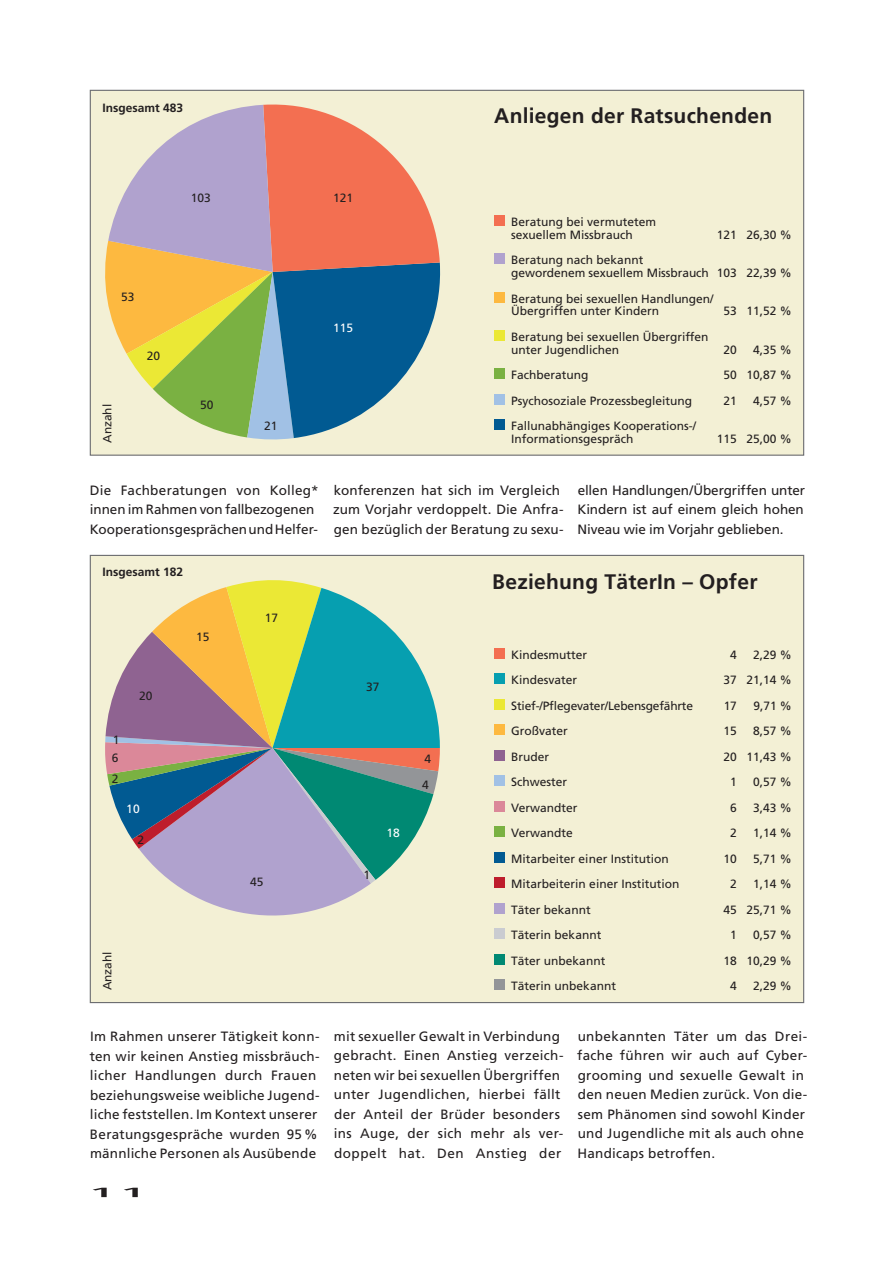
<style>
.page{position:relative;width:894px;height:1264px;background:#fff}
.page>*{position:absolute;margin:0;border:0;box-sizing:border-box;transform-origin:0 0}
.t1{font:700 21px "Frutiger";letter-spacing:.01em;color:#231f20}
.t2{font:13.5px/19.5px "Frutiger";letter-spacing:.02em;color:#231f20}
.t3{font:13.5px "Frutiger";letter-spacing:.02em;color:#231f20;scale:4 1}
.t4{font:12px/12.8px "Frutiger";color:#231f20}
.t5{font:700 12px "Frutiger";color:#231f20}
.t6{font:12px "Frutiger";color:#fff}
.t7{font:11.85px "Frutiger";color:#231f20}
</style>
<div class="page">
<div style="left:90px;top:555px;width:714px;height:448px;background:#f3f0d5;border:1px solid #6c6d70"></div>
<svg style="left:105px;top:580px;width:335px;height:336px"></svg>
<div style="left:90px;top:90px;width:714px;height:365px;background:#f3f0d5;border:1px solid #6c6d70"></div>
<div style="left:494px;top:215px;width:11px;height:11px;background:#f36f51"></div>
<div style="left:494px;top:254px;width:11px;height:10px;background:#b0a2ce"></div>
<div style="left:494px;top:292px;width:11px;height:10px;background:#fdb940"></div>
<div style="left:494px;top:330px;width:11px;height:11px;background:#ebe835"></div>
<div style="left:494px;top:368px;width:11px;height:11px;background:#7ab142"></div>
<div style="left:494px;top:394px;width:11px;height:10px;background:#a1c1e5"></div>
<div style="left:494px;top:419px;width:11px;height:11px;background:#015a92"></div>
<div style="left:494px;top:648px;width:11px;height:10px;background:#f36f51"></div>
<div style="left:494px;top:673px;width:11px;height:11px;background:#069fb0"></div>
<div style="left:494px;top:699px;width:11px;height:10px;background:#ebe835"></div>
<div style="left:494px;top:724px;width:11px;height:11px;background:#fdb940"></div>
<div style="left:494px;top:750px;width:11px;height:10px;background:#8f6391"></div>
<div style="left:494px;top:775px;width:11px;height:11px;background:#a1c1e5"></div>
<div style="left:494px;top:801px;width:11px;height:10px;background:#db8899"></div>
<div style="left:494px;top:826px;width:11px;height:11px;background:#7ab142"></div>
<div style="left:494px;top:852px;width:11px;height:10px;background:#015a92"></div>
<div style="left:494px;top:877px;width:11px;height:11px;background:#be1d2c"></div>
<div style="left:494px;top:903px;width:11px;height:10px;background:#b0a2ce"></div>
<div style="left:494px;top:928px;width:11px;height:11px;background:#caccd1"></div>
<div style="left:494px;top:954px;width:11px;height:10px;background:#008973"></div>
<div style="left:494px;top:979px;width:11px;height:11px;background:#939598"></div>
<svg style="left:105px;top:104px;width:336px;height:336px"></svg>
<p class="t5" style="left:102px;top:100px;width:82px">Insgesamt 483</p>
<p class="t4" style="left:191px;top:191px;width:22px">103</p>
<p class="t4" style="left:333px;top:191px;width:22px">121</p>
<p class="t4" style="left:121px;top:290px;width:15px">53</p>
<p class="t7" style="left:100px;top:443px;width:40px;rotate:-90deg">Anzahl</p>
<p class="t4" style="left:147px;top:349px;width:15px">20</p>
<p class="t4" style="left:200px;top:398px;width:15px">50</p>
<p class="t4" style="left:264px;top:419px;width:15px">21</p>
<p class="t6" style="left:333px;top:321px;width:22px">115</p>
<h1 class="t1" style="left:494px;top:103px;width:279px">Anliegen der Ratsuchenden</h1>
<p class="t4" style="left:511px;top:215px;width:146px">Beratung bei vermutetem sexuellem Missbrauch</p>
<p class="t4" style="left:717px;top:228px;width:77px">121 26,30 %</p>
<p class="t4" style="left:511px;top:253px;width:282px">Beratung nach bekannt<br>gewordenem sexuellem Missbrauch 103 22,39 %</p>
<p class="t4" style="left:511px;top:292px;width:204px">Beratung bei sexuellen Handlungen/<br>Übergriffen unter Kindern</p>
<p class="t4" style="left:723px;top:304px;width:70px">53 11,52 %</p>
<p class="t4" style="left:511px;top:330px;width:199px">Beratung bei sexuellen Übergriffen unter Jugendlichen</p>
<p class="t4" style="left:723px;top:343px;width:15px">20</p>
<p class="t4" style="left:753px;top:343px;width:40px">4,35 %</p>
<p class="t4" style="left:511px;top:368px;width:79px">Fachberatung</p>
<p class="t4" style="left:723px;top:368px;width:70px">50 10,87 %</p>
<p class="t4" style="left:511px;top:394px;width:182px">Psychosoziale Prozessbegleitung</p>
<p class="t4" style="left:723px;top:394px;width:15px">21</p>
<p class="t4" style="left:753px;top:394px;width:40px">4,57 %</p>
<p class="t4" style="left:511px;top:419px;width:186px">Fallunabhängiges Kooperations-/</p>
<p class="t4" style="left:511px;top:432px;width:124px">Informationsgespräch</p>
<p class="t4" style="left:717px;top:432px;width:77px">115 25,00 %</p>
<p class="t2" style="left:90px;top:480px;width:230px">Die Fachberatungen von Kolleg* innen im Rahmen von fallbezogenen<br>Kooperationsgesprächen und Helfer-</p>
<p class="t2" style="left:333px;top:480px;width:232px">konferenzen hat sich im Vergleich zum Vorjahr verdoppelt. Die Anfra&shy;gen bezüglich der Beratung zu sexu-</p>
<p class="t2" style="left:577px;top:480px;width:229px;text-align:justify">ellen Handlungen/Übergriffen unter Kindern ist auf einem gleich hohen Niveau wie im Vorjahr geblieben.</p>
<p class="t5" style="left:102px;top:565px;width:82px">Insgesamt 182</p>
<p class="t4" style="left:139px;top:689px;width:15px">20</p>
<p class="t4" style="left:112px;top:730px;width:9px;line-height:18.1px">1<br>6</p>
<p class="t4" style="left:112px;top:772px;width:8px">2</p>
<p class="t6" style="left:126px;top:801px;width:15px">10</p>
<p class="t4" style="left:138px;top:833px;width:8px">2</p>
<p class="t4" style="left:196px;top:630px;width:15px">15</p>
<p class="t7" style="left:100px;top:990px;width:40px;rotate:-90deg">Anzahl</p>
<p class="t4" style="left:265px;top:611px;width:15px">17</p>
<p class="t4" style="left:250px;top:875px;width:15px">45</p>
<p class="t4" style="left:366px;top:680px;width:15px">37</p>
<p class="t4" style="left:364px;top:868px;width:8px">1</p>
<p class="t6" style="left:387px;top:825px;width:15px">18</p>
<p class="t4" style="left:422px;top:745px;width:10px;line-height:25.8px">4<br>4</p>
<h1 class="t1" style="left:492px;top:569px;width:267px">Beziehung TäterIn – Opfer</h1>
<p class="t4" style="left:511px;top:648px;width:78px">Kindesmutter</p>
<p class="t4" style="left:730px;top:648px;width:8px">4</p>
<p class="t4" style="left:753px;top:648px;width:40px">2,29 %</p>
<p class="t4" style="left:511px;top:673px;width:68px">Kindesvater</p>
<p class="t4" style="left:723px;top:673px;width:70px">37 21,14 %</p>
<p class="t4" style="left:511px;top:699px;width:183px">Stief-/Pflegevater/Lebensgefährte</p>
<p class="t4" style="left:724px;top:699px;width:15px">17</p>
<p class="t4" style="left:753px;top:699px;width:40px">9,71 %</p>
<p class="t4" style="left:511px;top:724px;width:58px">Großvater</p>
<p class="t4" style="left:723px;top:724px;width:15px">15</p>
<p class="t4" style="left:753px;top:724px;width:40px">8,57 %</p>
<p class="t4" style="left:511px;top:750px;width:40px">Bruder</p>
<p class="t4" style="left:723px;top:750px;width:70px">20 11,43 %</p>
<p class="t4" style="left:511px;top:775px;width:58px">Schwester</p>
<p class="t4" style="left:730px;top:775px;width:8px">1</p>
<p class="t4" style="left:753px;top:775px;width:40px">0,57 %</p>
<p class="t4" style="left:511px;top:801px;width:68px">Verwandter</p>
<p class="t4" style="left:730px;top:801px;width:8px">6</p>
<p class="t4" style="left:753px;top:801px;width:40px">3,43 %</p>
<p class="t4" style="left:511px;top:826px;width:63px">Verwandte</p>
<p class="t4" style="left:730px;top:826px;width:8px">2</p>
<p class="t4" style="left:753px;top:826px;width:40px">1,14 %</p>
<p class="t4" style="left:511px;top:852px;width:159px">Mitarbeiter einer Institution</p>
<p class="t4" style="left:723px;top:852px;width:15px">10</p>
<p class="t4" style="left:753px;top:852px;width:40px">5,71 %</p>
<p class="t4" style="left:511px;top:877px;width:170px">Mitarbeiterin einer Institution</p>
<p class="t4" style="left:730px;top:877px;width:8px">2</p>
<p class="t4" style="left:753px;top:877px;width:40px">1,14 %</p>
<p class="t4" style="left:511px;top:903px;width:81px">Täter bekannt</p>
<p class="t4" style="left:723px;top:903px;width:70px">45 25,71 %</p>
<p class="t4" style="left:511px;top:928px;width:92px">Täterin bekannt</p>
<p class="t4" style="left:730px;top:928px;width:8px">1</p>
<p class="t4" style="left:753px;top:928px;width:40px">0,57 %</p>
<p class="t4" style="left:511px;top:954px;width:96px">Täter unbekannt</p>
<p class="t4" style="left:723px;top:954px;width:70px">18 10,29 %</p>
<p class="t4" style="left:511px;top:979px;width:106px">Täterin unbekannt</p>
<p class="t4" style="left:730px;top:979px;width:8px">4</p>
<p class="t4" style="left:753px;top:979px;width:40px">2,29 %</p>
<p class="t2" style="left:90px;top:1026px;width:231px">Im Rahmen unserer Tätigkeit konn&shy;ten wir keinen Anstieg missbräuch&shy;licher Handlungen durch Frauen beziehungsweise weibliche Jugend&shy;liche feststellen. Im Kontext unserer Beratungsgespräche wurden 95% männliche Personen als Ausübende</p>
<p class="t2" style="left:334px;top:1026px;width:231px">mit sexueller Gewalt in Verbindung gebracht. Einen Anstieg verzeich&shy;neten wir bei sexuellen Übergriffen unter Jugendlichen, hierbei fällt der Anteil der Brüder besonders ins Auge, der sich mehr als ver&shy;doppelt hat. Den Anstieg der</p>
<p class="t2" style="left:577px;top:1026px;width:232px">unbekannten Täter um das Drei&shy;fache führen wir auch auf Cyber&shy;grooming und sexuelle Gewalt in den neuen Medien zurück. Von die&shy;sem Phänomen sind sowohl Kinder und Jugendliche mit als auch ohne<br>Handicaps betroffen.</p>
<p class="t3" style="left:87px;top:1184px;width:17px">11</p>
</div>
